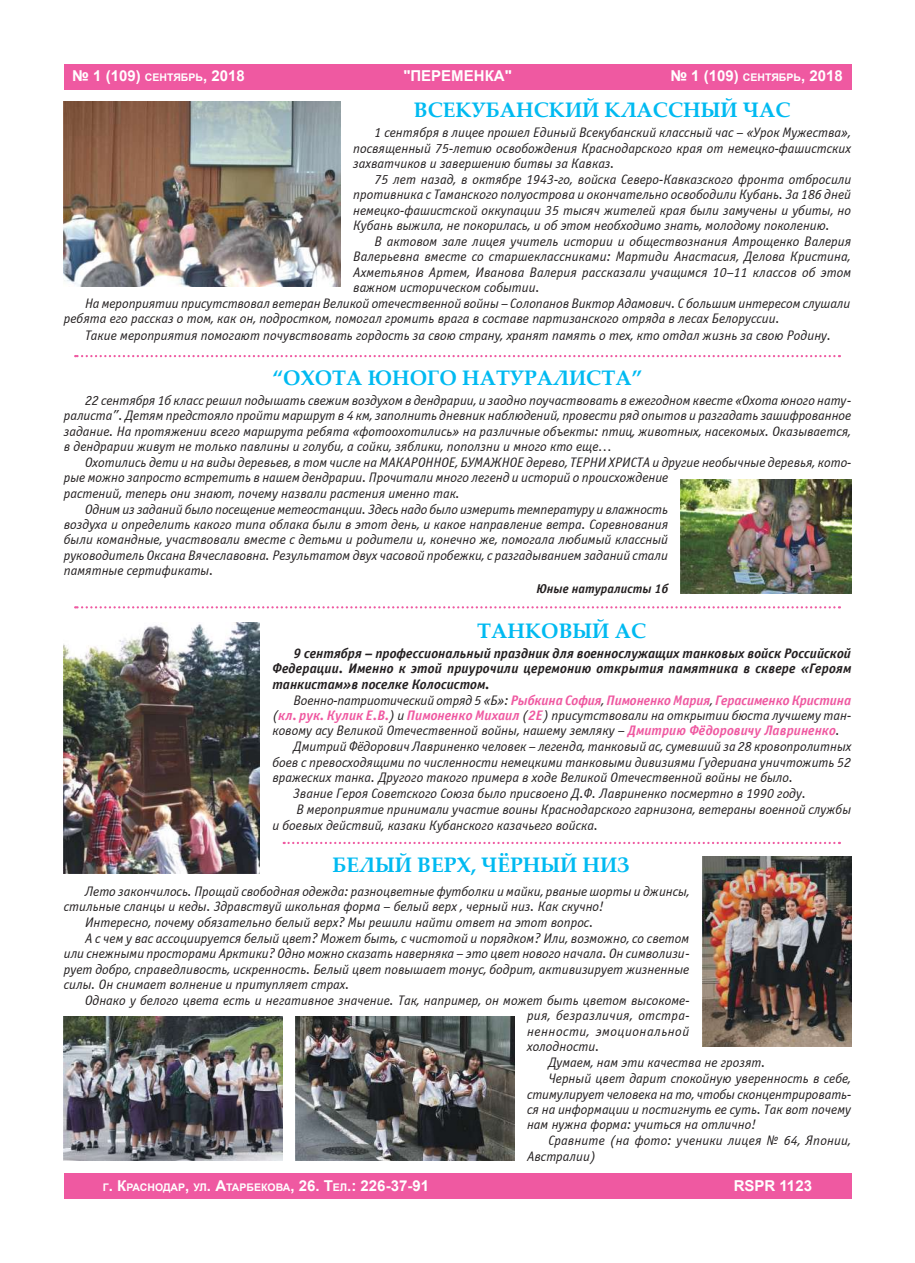
<style>
.page{position:relative;width:915px;height:1263px;background:#fff}
.page>*{position:absolute;margin:0;border:0;box-sizing:border-box;transform-origin:0 0}
.t1{font:700 21px "Palatino Linotype";color:#00baf1}
.t2{font:700 15px "Arial";color:#fff}
.t3{font:italic 13.8px/15.3px "Officina Sans C";color:#231f20;text-align:justify}
.t4{font:italic 700 13.8px/15.3px "Officina Sans C";color:#231f20;text-align:justify}
.t5{font:italic 700 13.8px "Officina Sans C";letter-spacing:-.01em;color:#ef59a1}
.t6{font:italic 13.8px "Officina Sans C";letter-spacing:.02em;color:#231f20}
.t7{font:italic 13.8px "Officina Sans C";letter-spacing:.035em;color:#231f20}
.t8{font:italic 700 12.75px "Officina Sans C";color:#231f20}
.t9{font:700 10.5px "Arial";color:#fff}
.s1{font-size:10.5px}
.s2{font-weight:400;color:#231f20}
.s3{font-weight:700;color:#ef59a1}
.s4{font-size:15px}
</style>
<div class="page">
<div style="left:64px;top:1174px;width:786px;height:25px;background:#ef59a1"></div>
<div style="left:64px;top:64px;width:786px;height:25px;background:#ef59a1"></div>
<svg style="left:75px;top:355px;width:764px;height:2px"></svg>
<img style="left:64px;top:102px;width:276px;height:184px">
<svg style="left:75px;top:606px;width:764px;height:2px"></svg>
<img style="left:64px;top:623px;width:195px;height:250px">
<svg style="left:283px;top:842px;width:556px;height:2px"></svg>
<img style="left:680px;top:480px;width:170px;height:113px">
<img style="left:702px;top:857px;width:148px;height:189px">
<img style="left:64px;top:1016px;width:218px;height:145px">
<img style="left:295px;top:1016px;width:219px;height:145px">
<p class="t2" style="left:72px;top:66px;width:174px">№ 1 (109) <span class="s1">сентябрь</span>, 2018</p>
<p class="t2" style="left:403px;top:66px;width:29px">"ПЕРЕ</p>
<p class="t2" style="left:451px;top:66px;width:62px">МЕН КА"</p>
<p class="t2" style="left:670px;top:66px;width:174px">№ 1 (109) <span class="s1">сентябрь</span>, 2018</p>
<h1 class="t1" style="left:413px;top:95px;width:378px">Всекубанский классный час</h1>
<p class="t3" style="left:353px;top:125px;width:499px;text-indent:21px">1 сентября в лицее прошел Единый Всекубанский классный час – «Урок Мужества», посвященный 75-летию освобождения Краснодарского края от немецко-фашистских захватчиков и завершению битвы за Кавказ.</p>
<p class="t3" style="left:353px;top:172px;width:499px;text-indent:21px">75 лет назад, в октябре 1943-го, войска Северо-Кавказского фронта отбросили противника с Таманского полуострова и окончательно освободили Кубань. За 186 дней немецко-фашистской оккупации 35 тысяч жителей края были замучены и убиты, но Кубань выжила, не покорилась, и об этом необходимо знать, молодому поколению.</p>
<p class="t3" style="left:374px;top:234px;width:478px">В актовом зале лицея учитель истории и обществознания Атрощенко Валерия</p>
<p class="t3" style="left:353px;top:249px;width:499px">Валерьевна вместе со старшеклассниками: Мартиди Анастасия, Делова Кристина,</p>
<p class="t3" style="left:353px;top:265px;width:499px">Ахметьянов Артем, Иванова Валерия рассказали учащимся 10–11 классов об этом</p>
<p class="t3" style="left:353px;top:280px;width:188px">важном историческом событии.</p>
<p class="t3" style="left:85px;top:296px;width:766px">На мероприятии присутствовал ветеран Великой отечественной войны – Солопанов Виктор Адамович. С большим интересом слушали</p>
<p class="t3" style="left:64px;top:311px;width:717px">ребята его рассказ о том, как он, подростком, помогал громить врага в составе партизанского отряда в лесах Белоруссии.</p>
<p class="t3" style="left:85px;top:328px;width:747px">Такие мероприятия помогают почувствовать гордость за свою страну, хранят память о тех, кто отдал жизнь за свою Родину.</p>
<h1 class="t1" style="left:272px;top:362px;width:371px">“Охота юного натуралиста”</h1>
<p class="t3" style="left:64px;top:393px;width:788px;text-indent:21px">22 сентября 1б класс решил подышать свежим воздухом в дендрарии, и заодно поучаствовать в ежегодном квесте «Охота юного нату&shy;ралиста”. Детям предстояло пройти маршрут в 4 км, заполнить дневник наблюдений, провести ряд опытов и разгадать зашифрованное задание. На протяжении всего маршрута ребята «фотоохотились» на различные объекты: птиц, животных, насекомых. Оказывается, в дендрарии живут не только павлины и голуби, а сойки, зяблики, поползни и много кто еще…</p>
<p class="t3" style="left:85px;top:455px;width:767px">Охотились дети и на виды деревьев, в том числе на МАКАРОННОЕ, БУМАЖНОЕ дерево, ТЕРНИ ХРИСТА и другие необычные деревья, кото-</p>
<p class="t3" style="left:64px;top:470px;width:606px">рые можно запросто встретить в нашем дендрарии. Прочитали много легенд и историй о происхождение</p>
<p class="t3" style="left:64px;top:485px;width:397px">растений, теперь они знают, почему назвали растения именно так.</p>
<p class="t3" style="left:85px;top:502px;width:584px">Одним из заданий было посещение метеостанции. Здесь надо было измерить температуру и влажность</p>
<p class="t3" style="left:64px;top:517px;width:605px">воздуха и определить какого типа облака были в этот день, и какое направление ветра. Соревнования</p>
<p class="t3" style="left:64px;top:532px;width:605px">были командные, участвовали вместе с детьми и родители и, конечно же, помогала любимый классный</p>
<p class="t3" style="left:64px;top:547px;width:605px">руководитель Оксана Вячеславовна. Результатом двух часовой пробежки, с разгадыванием заданий стали</p>
<p class="t3" style="left:64px;top:563px;width:151px">памятные сертификаты.</p>
<p class="t8" style="left:536px;top:581px;width:133px">Юные натуралисты 1б</p>
<h1 class="t1" style="left:477px;top:615px;width:170px">Танковый ас</h1>
<p class="t4" style="left:272px;top:646px;width:580px;text-indent:21px">9 сентября – профессиональный праздник для военнослужащих танковых войск Российской Федерации. Именно к этой приурочили церемонию открытия памятника в сквере «Героям танкистам»в поселке Колосистом.</p>
<p class="t5" style="left:293px;top:692px;width:559px"><span class="s2">Военно-патриотический отряд 5 «Б»:</span> Рыбкина София<span class="s2">,</span> Пимоненко Мария<span class="s2">,</span> Герасименко Кристина</p>
<p class="t3" style="left:272px;top:708px;width:580px">(<span class="s3">кл. рук. Кулик Е.В.</span>) и <span class="s3">Пимоненко Михаил</span> (<span class="s3">2Е</span>) присутствовали на открытии бюста лучшему тан-</p>
<p class="t3" style="left:272px;top:723px;width:569px">ковому асу Великой Отечественной войны, нашему земляку – <span class="s3">Дмитрию Фёдоровичу Лавриненко</span>.</p>
<p class="t3" style="left:293px;top:739px;width:559px">Дмитрий Фёдорович Лавриненко человек – легенда, танковый ас, сумевший за 28 кровопролитных</p>
<p class="t3" style="left:272px;top:755px;width:580px">боев с превосходящими по численности немецкими танковыми дивизиями Гудериана уничтожить 52</p>
<p class="t3" style="left:272px;top:770px;width:522px">вражеских танка. Другого такого примера в ходе Великой Отечественной войны не было.</p>
<p class="t3" style="left:293px;top:786px;width:514px">Звание Героя Советского Союза было присвоено Д.Ф. Лавриненко посмертно в 1990 году.</p>
<p class="t3" style="left:296px;top:802px;width:556px">В мероприятие принимали участие воины Краснодарского гарнизона, ветераны военной службы</p>
<p class="t3" style="left:272px;top:818px;width:327px">и боевых действий, казаки Кубанского казачьего войска.</p>
<h1 class="t1" style="left:332px;top:850px;width:298px">Белый верх, чёрный низ</h1>
<p class="t3" style="left:85px;top:883px;width:606px">Лето закончилось. Прощай свободная одежда: разноцветные футболки и майки, рваные шорты и джинсы,</p>
<p class="t3" style="left:64px;top:899px;width:541px">стильные сланцы и кеды. Здравствуй школьная форма – белый верх , черный низ. Как скучно!</p>
<p class="t3" style="left:85px;top:915px;width:509px">Интересно, почему обязательно белый верх? Мы решили найти ответ на этот вопрос.</p>
<p class="t3" style="left:85px;top:931px;width:605px">А с чем у вас ассоциируется белый цвет? Может быть, с чистотой и порядком? Или, возможно, со светом</p>
<p class="t3" style="left:64px;top:946px;width:627px">или снежными просторами Арктики? Одно можно сказать наверняка – это цвет нового начала. Он символизи-</p>
<p class="t3" style="left:64px;top:962px;width:627px">рует добро, справедливость, искренность. Белый цвет повышает тонус, бодрит, активизирует жизненные</p>
<p class="t3" style="left:64px;top:977px;width:287px">силы. Он снимает волнение и притупляет страх.</p>
<p class="t3" style="left:85px;top:993px;width:605px">Однако у белого цвета есть и негативное значение. Так, например, он может быть цветом высокоме-</p>
<p class="t6" style="left:527px;top:1008px;width:164px">рия, безразличия, отстра-</p>
<p class="t7" style="left:527px;top:1023px;width:164px">ненности, эмоциональной</p>
<p class="t3" style="left:527px;top:1039px;width:74px">холодности.</p>
<p class="t3" style="left:548px;top:1055px;width:219px">Думаем, нам эти качества не грозят.</p>
<p class="t3" style="left:548px;top:1071px;width:304px">Черный цвет дарит спокойную уверенность в себе,</p>
<p class="t3" style="left:527px;top:1086px;width:325px">стимулирует человека на то, чтобы сконцентрировать-</p>
<p class="t3" style="left:527px;top:1102px;width:325px">ся на информации и постигнуть ее суть. Так вот почему</p>
<p class="t3" style="left:527px;top:1117px;width:230px">нам нужна форма: учиться на отлично!</p>
<p class="t3" style="left:548px;top:1133px;width:304px">Сравните (на фото: ученики лицея № 64, Японии,</p>
<p class="t3" style="left:527px;top:1148px;width:70px">Австралии)</p>
<p class="t9" style="left:103px;top:1180px;width:327px">г<span class="s4">. К</span>раснодар<span class="s4">,</span> ул<span class="s4">. А</span>тарбекова<span class="s4">, 26. Т</span>ел<span class="s4">.: 226-37-91</span></p>
<p class="t2" style="left:733px;top:1176px;width:80px">RSPR 1123</p>
</div>
